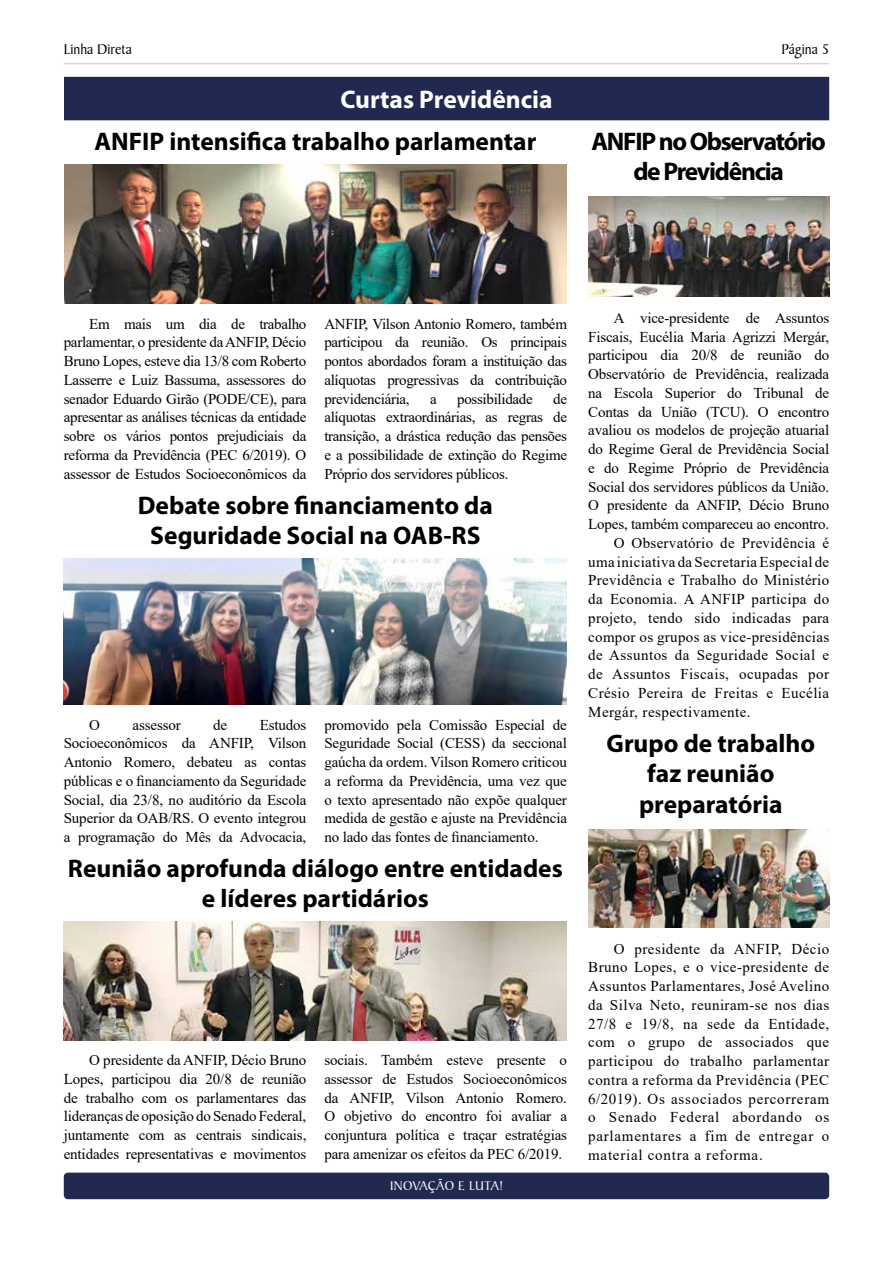
<style>
.page{position:relative;width:893px;height:1263px;background:#fff}
.page>*{position:absolute;margin:0;border:0;box-sizing:border-box;transform-origin:0 0}
.t1{font:700 25.5px/30.6px "Myriad Pro";color:#000;text-align:center}
.t2{font:700 25.5px/30.6px "Myriad Pro";letter-spacing:-.05em;color:#000;text-align:center}
.t3{font:700 25.5px "Myriad Pro";color:#fff}
.t4{font:15px/18.8px "Times New Roman";letter-spacing:-.01em;color:#000;text-align:justify}
.t5{font:15px "Times New Roman";letter-spacing:.02em;color:#000}
.t6{font:15px "Times New Roman";letter-spacing:.03em;color:#000}
.t7{font:15px "Baker Signet BT";color:#000}
.t8{font:13.5px "Baker Signet BT";letter-spacing:.025em;color:#fff}
</style>
<div class="page">
<hr style="left:64px;top:63px;width:765px;height:1px;background:#c6c6c6">
<div style="left:64px;top:1172px;width:765px;height:27px;background:#212951;border-radius:4px"></div>
<div style="left:64px;top:77px;width:765px;height:43px;background:#212951"></div>
<img style="left:64px;top:165px;width:503px;height:138px">
<img style="left:64px;top:559px;width:503px;height:145px">
<img style="left:64px;top:922px;width:503px;height:118px">
<img style="left:588px;top:197px;width:241px;height:99px">
<img style="left:588px;top:829px;width:241px;height:98px">
<p class="t7" style="left:64px;top:40px;width:70px">Linha Direta</p>
<p class="t7" style="left:781px;top:41px;width:50px">Página 5</p>
<h1 class="t3" style="left:340px;top:83px;width:214px">Curtas Previdência</h1>
<h1 class="t1" style="left:94px;top:125px;width:443px">ANFIP intensifica trabalho parlamentar</h1>
<h1 class="t2" style="left:591px;top:125px;width:236px">ANFIP no Observatório de Previdência</h1>
<p class="t4" style="left:64px;top:314px;width:244px;text-indent:26px">Em mais um dia de trabalho parlamentar, o presidente da ANFIP, Décio Bruno Lopes, esteve dia 13/8 com Roberto Lasserre e Luiz Bassuma, assessores do senador Eduardo Girão (PODE/CE), para apresentar as análises técnicas da entidade sobre os vários pontos prejudiciais da reforma da Previdência (PEC 6/2019). O assessor de Estudos Socioeconômicos da</p>
<p class="t4" style="left:324px;top:314px;width:244px">ANFIP, Vilson Antonio Romero, também participou da reunião. Os principais pontos abordados foram a instituição das alíquotas progressivas da contribuição previdenciária,</p>
<p class="t4" style="left:324px;top:389px;width:244px;text-indent:229px">de alíquotas extraordinárias, as regras de transição, a drástica redução das pensões e a possibilidade de extinção do Regime Próprio dos servidores públicos.</p>
<h1 class="t1" style="left:138px;top:489px;width:356px">Debate sobre financiamento da<br>Seguridade Social na OAB-RS</h1>
<p class="t4" style="left:430px;top:389px;width:8px">a</p>
<p class="t4" style="left:457px;top:389px;width:77px">possibilidade</p>
<p class="t4" style="left:64px;top:715px;width:244px;text-indent:196px">Estudos Socioeconômicos da ANFIP, Vilson Antonio Romero, debateu as contas públicas e o financiamento da Seguridade Social, dia 23/8, no auditório da Escola Superior da OAB/RS. O evento integrou a programação do Mês da Advocacia,</p>
<p class="t4" style="left:324px;top:715px;width:244px">promovido pela Comissão Especial de Seguridade Social (CESS) da seccional gaúcha da ordem. Vilson Romero criticou a reforma da Previdência, uma vez que o texto apresentado não expõe qualquer medida de gestão e ajuste na Previdência no lado das fontes de financiamento.</p>
<h1 class="t1" style="left:68px;top:852px;width:496px">Reunião aprofunda diálogo entre entidades e líderes partidários</h1>
<p class="t4" style="left:89px;top:715px;width:12px">O</p>
<p class="t4" style="left:133px;top:715px;width:50px">assessor</p>
<p class="t4" style="left:213px;top:715px;width:16px">de</p>
<p class="t4" style="left:64px;top:1050px;width:244px;text-indent:26px">O presidente da ANFIP, Décio Bruno Lopes, participou dia 20/8 de reunião de trabalho com os parlamentares das lideranças de oposição do Senado Federal, juntamente com as centrais sindicais, entidades representativas e movimentos</p>
<p class="t4" style="left:324px;top:1050px;width:244px">sociais. Também esteve presente o assessor de Estudos Socioeconômicos da ANFIP, Vilson Antonio Romero.<br>O objetivo do encontro foi avaliar a conjuntura política e traçar estratégias para amenizar os efeitos da PEC 6/2019.</p>
<p class="t8" style="left:390px;top:1178px;width:114px">INOVAÇÃO E LUTA!</p>
<p class="t4" style="left:614px;top:308px;width:217px">A vice-presidente de Assuntos</p>
<p class="t4" style="left:588px;top:327px;width:242px">Fiscais, Eucélia Maria Agrizzi Mergár,</p>
<p class="t4" style="left:588px;top:345px;width:242px">participou dia 20/8 de reunião do</p>
<p class="t4" style="left:588px;top:364px;width:242px">Observatório de Previdência, realizada</p>
<p class="t4" style="left:588px;top:383px;width:242px">na Escola Superior do Tribunal de</p>
<p class="t4" style="left:588px;top:402px;width:242px">Contas da União (TCU). O encontro</p>
<p class="t4" style="left:588px;top:420px;width:242px">avaliou os modelos de projeção atuarial</p>
<p class="t4" style="left:588px;top:439px;width:243px">do Regime Geral de Previdência Social</p>
<p class="t4" style="left:588px;top:458px;width:242px">e do Regime Próprio de Previdência</p>
<p class="t4" style="left:588px;top:477px;width:242px">Social dos servidores públicos da União.</p>
<p class="t4" style="left:588px;top:495px;width:242px">O presidente da ANFIP, Décio Bruno</p>
<p class="t4" style="left:588px;top:514px;width:242px">Lopes, também compareceu ao encontro.</p>
<p class="t5" style="left:614px;top:532px;width:217px">O Observatório de Previdência é</p>
<p class="t5" style="left:588px;top:551px;width:243px">uma iniciativa da Secretaria Especial de</p>
<p class="t5" style="left:588px;top:570px;width:242px">Previdência e Trabalho do Ministério</p>
<p class="t5" style="left:588px;top:588px;width:242px">da Economia. A ANFIP participa do</p>
<p class="t5" style="left:588px;top:607px;width:242px">projeto, tendo sido indicadas para</p>
<p class="t5" style="left:588px;top:626px;width:242px">compor os grupos as vice-presidências</p>
<p class="t6" style="left:588px;top:645px;width:242px">de Assuntos da Seguridade Social e</p>
<p class="t6" style="left:588px;top:663px;width:242px">de Assuntos Fiscais, ocupadas por</p>
<p class="t6" style="left:588px;top:682px;width:243px">Crésio Pereira de Freitas e Eucélia</p>
<p class="t6" style="left:588px;top:701px;width:164px">Mergár, respectivamente.</p>
<h1 class="t1" style="left:607px;top:727px;width:210px">Grupo de trabalho faz reunião preparatória</h1>
<p class="t4" style="left:588px;top:939px;width:243px;text-indent:26px">O presidente da ANFIP, Décio Bruno Lopes, e o vice-presidente de Assuntos Parlamentares, José Avelino da Silva Neto, reuniram-se nos dias 27/8 e 19/8, na sede da Entidade, com o grupo de associados que participou do trabalho parlamentar contra a reforma da Previdência (PEC 6/2019). Os associados percorreram o Senado Federal abordando os parlamentares a fim de entregar o material contra a reforma.</p>
</div>
